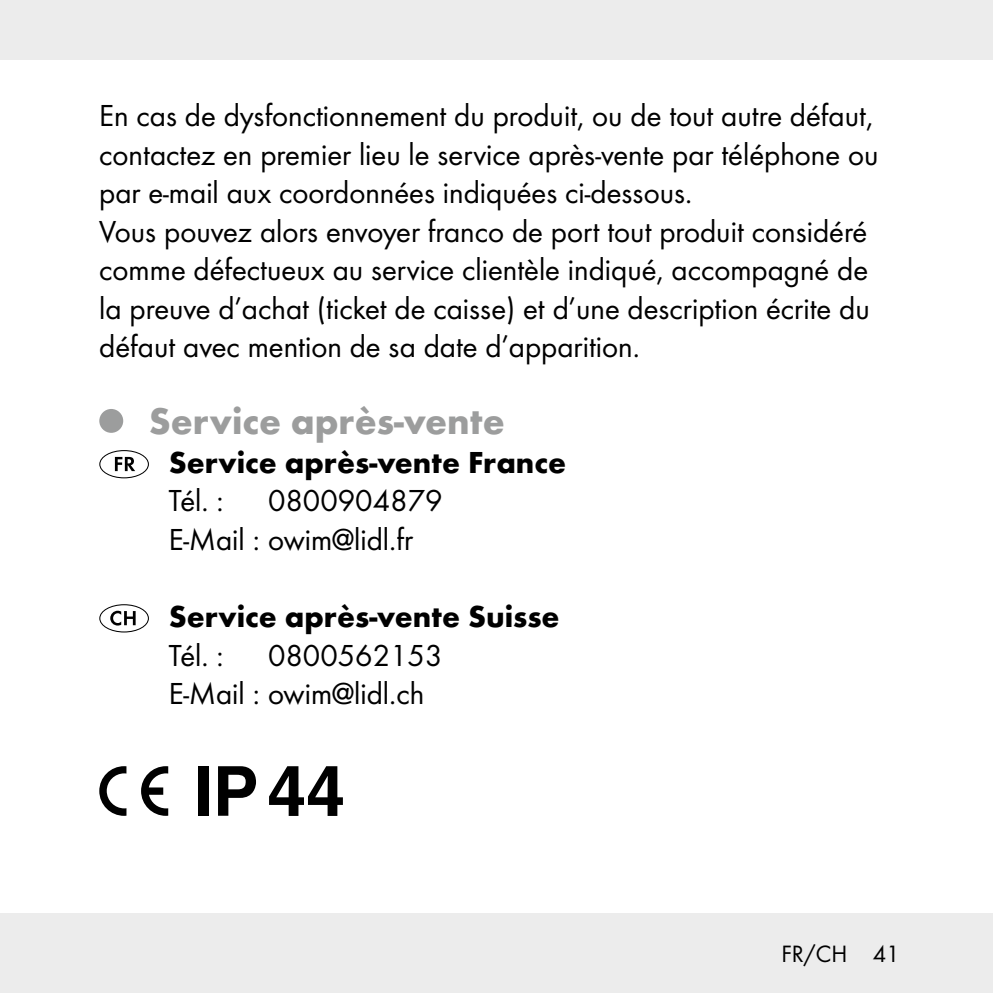
<style>
.page{position:relative;width:993px;height:993px;background:#fff}
.page>*{position:absolute;margin:0;border:0;box-sizing:border-box;transform-origin:0 0}
.t1{font:700 38.5px "Futura";color:#9c9d9d}
.t2{font:31.5px/38.5px "Futura Boo";color:#000}
.t3{font:700 31.5px "Futura";color:#000}
.t4{font:24.5px "Futura Boo";color:#000}
</style>
<div class="page">
<div style="left:0;top:913px;width:992px;height:79px;background:#ececec"></div>
<div style="left:0;top:0;width:992px;height:60px;background:#ececec"></div>
<div style="left:99px;top:409px;width:24px;height:23px;background:#9c9d9d;border-radius:50%"></div>
<svg style="left:99px;top:450px;width:50px;height:28px"></svg>
<svg style="left:99px;top:604px;width:50px;height:28px"></svg>
<div style="left:198px;top:766px;width:10px;height:49px;background:#000"></div>
<svg style="left:218px;top:766px;width:38px;height:49px"></svg>
<svg style="left:269px;top:766px;width:74px;height:49px"></svg>
<svg style="left:99px;top:766px;width:27px;height:49px"></svg>
<svg style="left:141px;top:766px;width:27px;height:49px"></svg>
<p class="t2" style="left:99px;top:96px;width:780px">En cas de dysfonctionnement du produit, ou de tout autre défaut, contactez en premier lieu le service après-vente par téléphone ou par e-mail aux coordonnées indiquées ci-dessous.<br>Vous pouvez alors envoyer franco de port tout produit considéré comme défectueux au service clientèle indiqué, accompagné de la preuve d’achat (ticket de caisse) et d’une description écrite du défaut avec mention de sa date d’apparition.</p>
<p class="t1" style="left:149px;top:397px;width:357px">Service après-vente</p>
<p class="t3" style="left:169px;top:442px;width:398px">Service après-vente France</p>
<p class="t2" style="left:169px;top:481px;width:56px">Tél. :</p>
<p class="t2" style="left:169px;top:481px;width:275px;text-indent:99px">0800904879<br>E-Mail : owim@lidl.fr</p>
<p class="t3" style="left:169px;top:596px;width:392px">Service après-vente Suisse</p>
<p class="t2" style="left:169px;top:635px;width:56px">Tél. :</p>
<p class="t2" style="left:169px;top:635px;width:275px;text-indent:99px">0800562153<br>E-Mail : owim@lidl.ch</p>
<p class="t4" style="left:781px;top:939px;width:120px">FR/CH 41</p>
</div>
